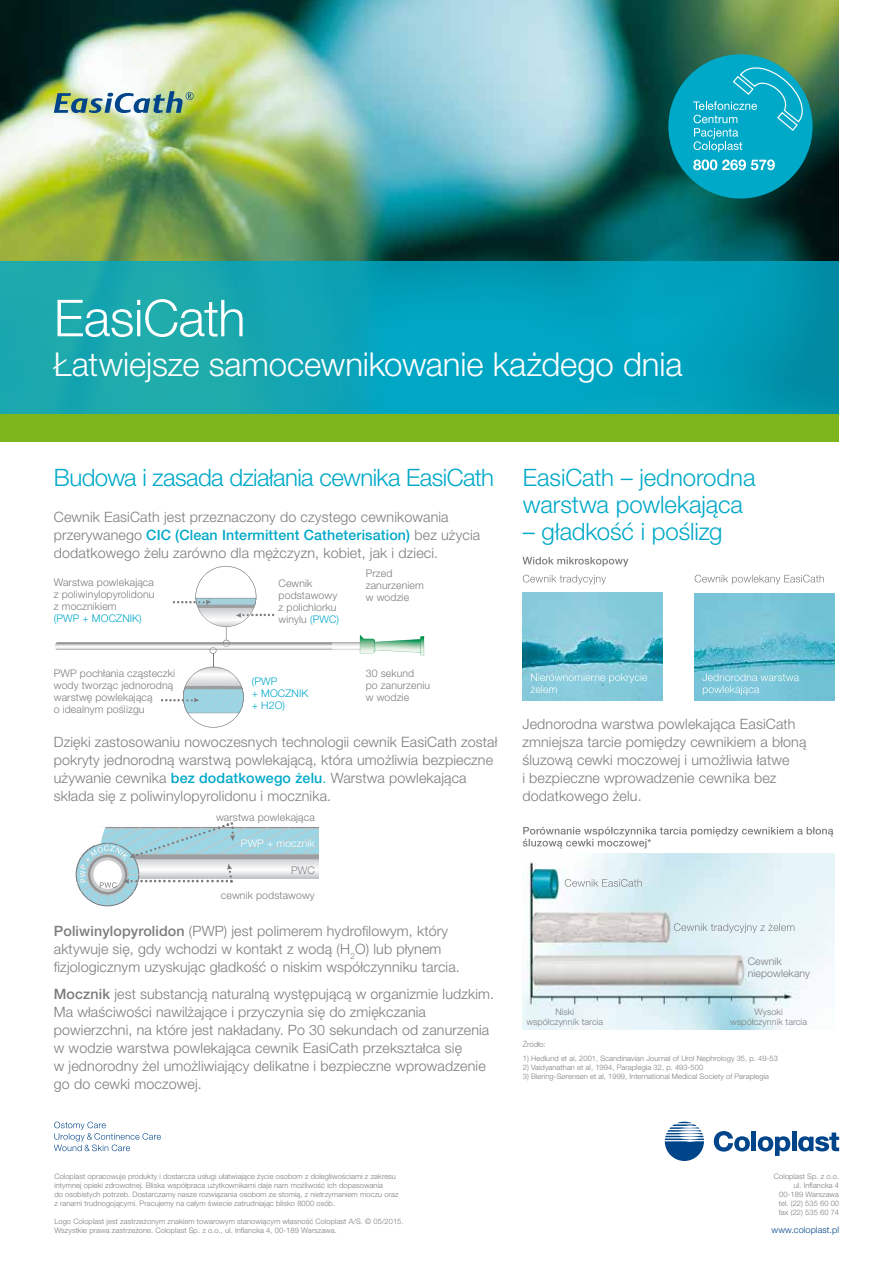
<style>
.page{position:relative;width:893px;height:1263px;background:#fff}
.page>*{position:absolute;margin:0;border:0;box-sizing:border-box;transform-origin:0 0}
.t1{font:300 51px "Helvetica Neue LT Pro";letter-spacing:-.01em;color:#fff}
.t2{font:300 33px "Helvetica Neue LT Pro";letter-spacing:-.005em;color:#fff}
.t3{font:300 24px/27px "Helvetica Neue LT Pro";letter-spacing:-.015em;color:#00a9c8}
.t4{font:300 14.25px/18px "Helvetica Neue LT Pro";letter-spacing:.01em;color:#7b7c7e}
.t5{font:300 10.5px/12px "Helvetica Neue LT Pro";letter-spacing:.01em;color:#7b7c7e}
.t6{font:300 10.5px/12px "Helvetica Neue LT Pro";letter-spacing:.01em;color:#00a9c8}
.t7{font:300 10.5px "Helvetica Neue LT Pro";letter-spacing:.01em;color:#fff}
.t8{font:300 9px/10.5px "Helvetica Neue LT Pro";letter-spacing:.01em;color:#7b7c7e;text-align:center}
.t9{font:300 9px "Helvetica Neue LT Pro";letter-spacing:.01em;color:#004489}
.t10{font:300 7.5px/9px "Helvetica Neue LT Pro";letter-spacing:.01em;color:#7b7c7e}
.s1{font-weight:500;color:#00a9c8}
.s2{color:#00a9c8}
.s3{font-weight:500}
</style>
<div class="page">
<img style="left:522px;top:854px;width:312px;height:176px">
<img style="left:56px;top:642px;width:304px;height:1px">
<img style="left:694px;top:593px;width:140px;height:108px">
<img style="left:522px;top:593px;width:141px;height:108px">
<svg style="left:522px;top:557px;width:106px;height:9px"></svg>
<svg style="left:523px;top:575px;width:83px;height:9px"></svg>
<svg style="left:530px;top:673px;width:117px;height:20px;background:#93cfde"></svg>
<svg style="left:695px;top:575px;width:129px;height:9px"></svg>
<svg style="left:702px;top:673px;width:97px;height:22px;background:#8accde"></svg>
<svg style="left:565px;top:879px;width:77px;height:8px"></svg>
<svg style="left:674px;top:923px;width:120px;height:10px"></svg>
<svg style="left:523px;top:827px;width:310px;height:22px"></svg>
<img style="left:0;top:0;width:839px;height:261px">
<svg style="left:0;top:261px;width:839px;height:153px;background:#0aa2b5"></svg>
<div style="left:0;top:414px;width:839px;height:27px;background:#7db61c"></div>
<div style="left:668px;top:54px;width:145px;height:145px;background:#00a9c8;border-radius:50%"></div>
<svg style="left:693px;top:159px;width:82px;height:11px"></svg>
<svg style="left:693px;top:54px;width:120px;height:98px"></svg>
<svg style="left:54px;top:91px;width:140px;height:22px"></svg>
<svg style="left:54px;top:1122px;width:107px;height:29px"></svg>
<svg style="left:714px;top:1131px;width:36px;height:20px"></svg>
<div style="left:751px;top:1131px;width:5px;height:20px;background:#004489"></div>
<hr style="left:792px;top:1131px;width:4px;height:20px;background:#004489">
<svg style="left:758px;top:1136px;width:32px;height:20px"></svg>
<svg style="left:798px;top:1132px;width:41px;height:19px"></svg>
<svg style="left:665px;top:1122px;width:39px;height:39px"></svg>
<img style="left:55px;top:643px;width:305px;height:7px">
<svg style="left:360px;top:635px;width:64px;height:20px"></svg>
<svg style="left:161px;top:566px;width:113px;height:162px"></svg>
<svg style="left:76px;top:822px;width:242px;height:84px"></svg>
<h1 class="t1" style="left:54px;top:287px;width:193px">EasiCath</h1>
<h2 class="t2" style="left:54px;top:344px;width:630px">Łatwiejsze samocewnikowanie każdego dnia</h2>
<h3 class="t3" style="left:54px;top:463px;width:442px">Budowa i zasada działania cewnika EasiCath</h3>
<p class="t4" style="left:54px;top:507px;width:428px">Cewnik EasiCath jest przeznaczony do czystego cewnikowania przerywanego <span class="s1">CIC (Clean Intermittent Catheterisation)</span> bez użycia dodatkowego żelu zarówno dla mężczyzn, kobiet, jak i dzieci.</p>
<p class="t5" style="left:54px;top:576px;width:102px;text-align:justify">Warstwa powlekająca z poliwinylopyrolidonu z mocznikiem</p>
<p class="t6" style="left:54px;top:612px;width:89px">(PWP + MOCZNIK)</p>
<p class="t5" style="left:279px;top:577px;width:62px">Cewnik podstawowy z polichlorku winylu <span class="s2">(PWC)</span></p>
<p class="t5" style="left:366px;top:567px;width:60px">Przed zanurzeniem w wodzie</p>
<p class="t5" style="left:54px;top:666px;width:123px">PWP pochłania cząsteczki wody tworząc jednorodną warstwę powlekającą<br>o idealnym poślizgu</p>
<p class="t5" style="left:366px;top:667px;width:66px">30 sekund<br>po zanurzeniu w wodzie</p>
<p class="t6" style="left:252px;top:675px;width:58px">(PWP<br>+ MOCZNIK + H2O)</p>
<p class="t4" style="left:54px;top:732px;width:445px">Dzięki zastosowaniu nowoczesnych technologii cewnik EasiCath został pokryty jednorodną warstwą powlekającą, która umożliwia bezpieczne używanie cewnika <span class="s1">bez dodatkowego żelu</span><span class="s2">.</span> Warstwa powlekająca składa się z poliwinylopyrolidonu i mocznika.</p>
<p class="t5" style="left:216px;top:811px;width:100px">warstwa powlekająca</p>
<p class="t7" style="left:241px;top:837px;width:75px">PWP + mocznik</p>
<p class="t5" style="left:291px;top:864px;width:25px">PWC</p>
<p class="t5" style="left:221px;top:889px;width:95px">cewnik podstawowy</p>
<p class="t4" style="left:54px;top:921px;width:408px"><span class="s3">Poliwinylopyrolidon</span> (PWP) jest polimerem hydrofilowym, który aktywuje się, gdy wchodzi w kontakt z wodą (H<sub>2</sub>O) lub płynem fizjologicznym uzyskując gładkość o niskim współczynniku tarcia.</p>
<p class="t4" style="left:54px;top:984px;width:442px"><span class="s3">Mocznik</span> jest substancją naturalną występującą w organizmie ludzkim.<br>Ma właściwości nawilżające i przyczynia się do zmiękczania powierzchni, na które jest nakładany. Po 30 sekundach od zanurzenia w wodzie warstwa powlekająca cewnik EasiCath przekształca się<br>w jednorodny żel umożliwiający delikatne i bezpieczne wprowadzenie go do cewki moczowej.</p>
<h3 class="t3" style="left:523px;top:463px;width:234px">EasiCath – jednorodna warstwa powlekająca</h3>
<h3 class="t3" style="left:523px;top:517px;width:201px">– gładkość i poślizg</h3>
<p class="t4" style="left:522px;top:714px;width:285px">Jednorodna warstwa powlekająca EasiCath zmniejsza tarcie pomiędzy cewnikiem a błoną śluzową cewki moczowej i umożliwia łatwe<br>i bezpieczne wprowadzenie cewnika bez dodatkowego żelu.</p>
<p class="t5" style="left:748px;top:955px;width:64px">Cewnik niepowlekany</p>
<p class="t8" style="left:526px;top:1006px;width:78px">Niski<br>współczynnik tarcia</p>
<p class="t8" style="left:730px;top:1006px;width:78px">Wysoki współczynnik tarcia</p>
<p class="t10" style="left:523px;top:1040px;width:25px">Źródło:</p>
<p class="t10" style="left:523px;top:1053px;width:257px">1) Hedlund et al, 2001, Scandinavian Journal of Urol Nephrology 35, p. 49-53</p>
<p class="t10" style="left:523px;top:1062px;width:182px">2) Vaidyanathan et al, 1994, Paraplegia 32, p. 493-500</p>
<p class="t10" style="left:523px;top:1071px;width:248px">3) Biering-Sørensen et al, 1999, International Medical Society of Paraplegia</p>
<p class="t10" style="left:54px;top:1172px;width:346px">Coloplast opracowuje produkty i dostarcza usługi ułatwiające życie osobom z dolegliwościami z zakresu intymnej opieki zdrowotnej. Bliska współpraca użytkownikami daje nam możliwość ich dopasowania<br>do osobistych potrzeb. Dostarczamy nasze rozwiązania osobom ze stomią, z nietrzymaniem moczu oraz z ranami trudnogojącymi. Pracujemy na całym świecie zatrudniając blisko 8000 osób.</p>
<p class="t10" style="left:54px;top:1217px;width:351px">Logo Coloplast jest zastrzeżonym znakiem towarowym stanowiącym własność Coloplast A/S. © 05/2015.<br>Wszystkie prawa zastrzeżone. Coloplast Sp. z o.o., ul. Inflancka 4, 00-189 Warszawa.</p>
<p class="t10" style="left:774px;top:1172px;width:67px;text-align:right">Coloplast Sp. z o.o. ul. Inflancka 4<br>00-189 Warszawa tel. (22) 535 60 00 fax (22) 535 60 74</p>
<p class="t9" style="left:772px;top:1224px;width:69px">www.coloplast.pl</p>
</div>
